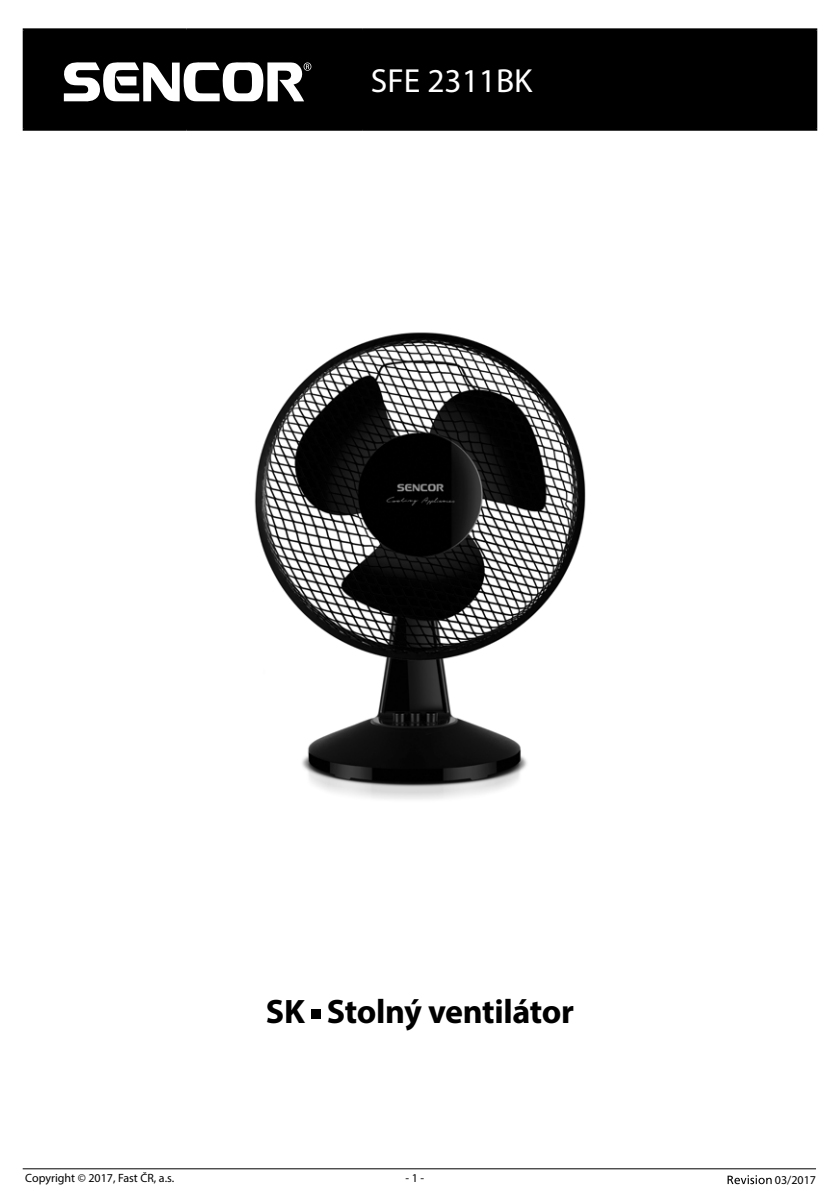
<style>
.page{position:relative;width:840px;height:1191px;background:#fff}
.page>*{position:absolute;margin:0;border:0;box-sizing:border-box;transform-origin:0 0}
.t1{font:700 34px "Myriad Pro";letter-spacing:-.01em;color:#000}
.t2{font:33.4px "Myriad Pro";color:#fff}
.t3{font:12px "Myriad Pro";color:#000}
</style>
<div class="page">
<svg style="left:727px;top:1175px;width:44px;height:9px"></svg>
<hr style="left:23px;top:1168px;width:792px;height:1px;background:#000">
<img style="left:254px;top:332px;width:332px;height:467px">
<div style="left:311px;top:1009px;width:9px;height:10px;background:#000"></div>
<div style="left:25px;top:30px;width:789px;height:99px;background:#000"></div>
<hr style="left:23px;top:28px;width:163px;height:2px;background:#000">
<hr style="left:23px;top:30px;width:2px;height:99px;background:#000">
<hr style="left:186px;top:28px;width:176px;height:2px;background:#000">
<hr style="left:185px;top:30px;width:2px;height:99px;background:#000">
<hr style="left:362px;top:28px;width:454px;height:2px;background:#000">
<hr style="left:361px;top:30px;width:2px;height:99px;background:#000">
<hr style="left:814px;top:30px;width:2px;height:99px;background:#000">
<hr style="left:23px;top:129px;width:163px;height:2px;background:#000">
<hr style="left:186px;top:129px;width:176px;height:2px;background:#000">
<hr style="left:362px;top:129px;width:454px;height:2px;background:#000">
<svg style="left:63px;top:62px;width:248px;height:40px"></svg>
<h2 class="t2" style="left:370px;top:60px;width:163px">SFE 2311BK</h2>
<h1 class="t1" style="left:266px;top:989px;width:309px">SK Stolný ventilátor</h1>
<p class="t3" style="left:25px;top:1170px;width:150px">Copyright © 2017, Fast ČR, a.s.</p>
<p class="t3" style="left:405px;top:1170px;width:20px">- 1 -</p>
<p class="t3" style="left:774px;top:1172px;width:43px">03/2017</p>
</div>
